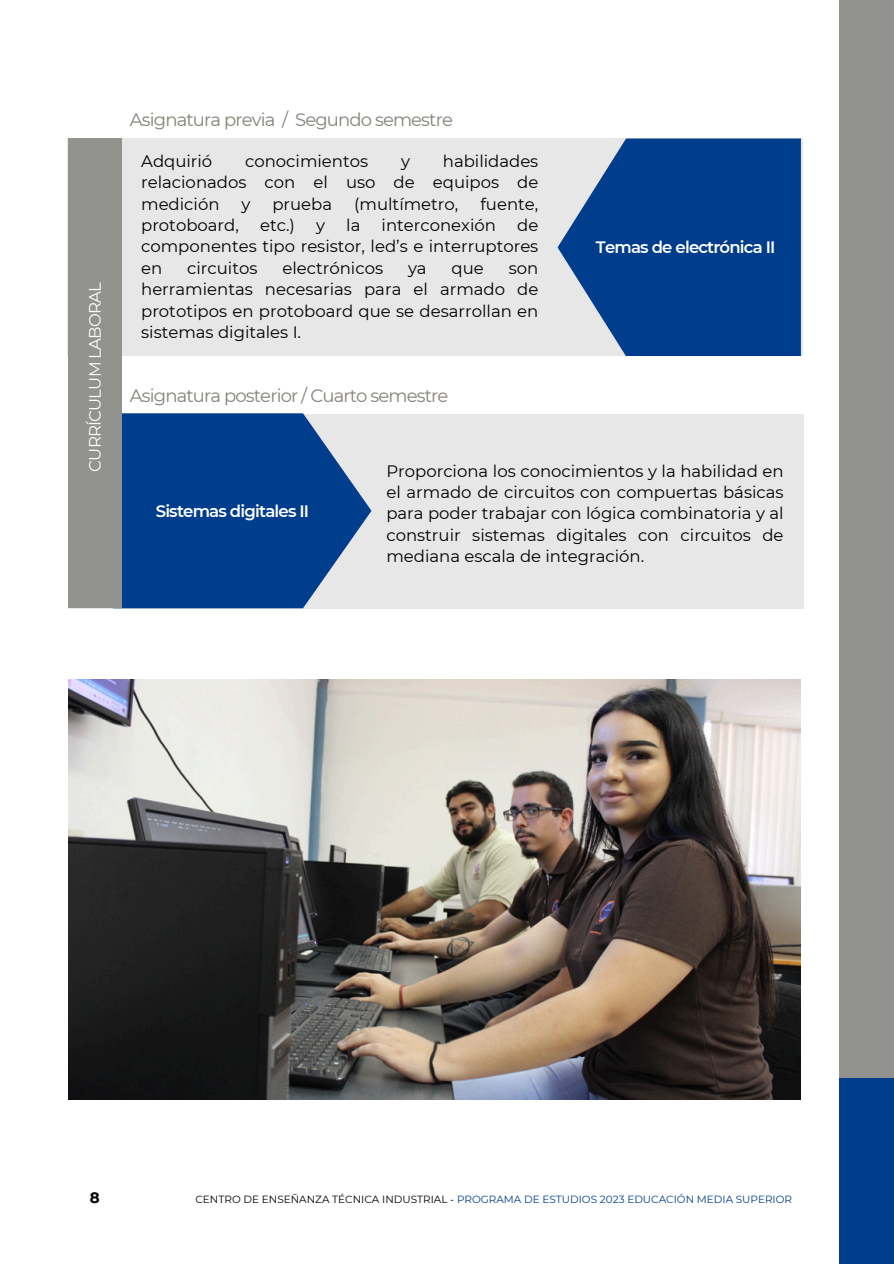
<style>
.page{position:relative;width:894px;height:1264px;background:#fff}
.page>*{position:absolute;margin:0;border:0;box-sizing:border-box;transform-origin:0 0}
.t1{font:18px "Montserrat";letter-spacing:-.05em;color:#85817a}
.t2{font:16.5px/21.3px "Montserrat";color:#000;text-align:justify}
.t3{font:600 16.5px "Montserrat";letter-spacing:-.05em;color:#fff}
.t4{font:16.5px "Montserrat";letter-spacing:-.05em;color:#fff}
.t5{font:700 15px "Montserrat";color:#000}
.t6{font:10.5px "Montserrat";color:#013d8d}
.s1{color:#000}
</style>
<div class="page">
<div style="left:838px;top:0;width:55px;height:1082px;background:#92928e"></div>
<div style="left:838px;top:1078px;width:55px;height:185px;background:#013d8d"></div>
<div style="left:67px;top:138px;width:735px;height:218px;background:#e8e7e7"></div>
<div style="left:69px;top:414px;width:734px;height:194px;background:#e8e7e7"></div>
<svg style="left:122px;top:413px;width:249px;height:195px;background:#1f5399"></svg>
<div style="left:69px;top:138px;width:53px;height:470px;background:#92928e"></div>
<svg style="left:557px;top:138px;width:243px;height:218px;background:#22559a"></svg>
<img style="left:69px;top:679px;width:731px;height:420px">
<p class="t1" style="left:130px;top:108px;width:324px">Asignatura previa / Segundo semestre</p>
<h3 class="t4" style="left:85px;top:472px;width:191px;rotate:-90deg">CURRÍCULUM LABORAL</h3>
<h3 class="t2" style="left:141px;top:150px;width:73px">Adquirió</h3>
<h3 class="t2" style="left:245px;top:150px;width:124px">conocimientos</h3>
<h3 class="t2" style="left:401px;top:150px;width:10px">y</h3>
<h3 class="t2" style="left:141px;top:150px;width:398px;text-indent:301px">habilidades relacionados con el uso de equipos de medición</h3>
<h3 class="t2" style="left:241px;top:193px;width:10px">y</h3>
<h3 class="t2" style="left:272px;top:193px;width:61px">prueba</h3>
<h3 class="t2" style="left:354px;top:193px;width:106px">(multímetro,</h3>
<h3 class="t2" style="left:480px;top:193px;width:59px">fuente,</h3>
<h3 class="t2" style="left:141px;top:214px;width:398px;text-indent:376px">de componentes tipo resistor, led’s e interruptores en</h3>
<h3 class="t2" style="left:141px;top:214px;width:99px">protoboard,</h3>
<h3 class="t2" style="left:260px;top:214px;width:36px">etc.)</h3>
<h3 class="t2" style="left:316px;top:214px;width:10px">y</h3>
<h3 class="t2" style="left:346px;top:214px;width:16px">la</h3>
<h3 class="t2" style="left:381px;top:214px;width:116px">interconexión</h3>
<h3 class="t2" style="left:187px;top:257px;width:72px">circuitos</h3>
<h3 class="t2" style="left:282px;top:257px;width:102px">electrónicos</h3>
<h3 class="t2" style="left:408px;top:257px;width:20px">ya</h3>
<h3 class="t2" style="left:451px;top:257px;width:34px">que</h3>
<h3 class="t2" style="left:141px;top:257px;width:398px;text-indent:367px">son herramientas necesarias para el armado de prototipos en protoboard que se desarrollan en sistemas digitales I.</h3>
<p class="t1" style="left:130px;top:385px;width:320px">Asignatura posterior / Cuarto semestre</p>
<h2 class="t3" style="left:595px;top:237px;width:181px">Temas de electrónica II</h2>
<p class="t3" style="left:156px;top:501px;width:155px">Sistemas digitales II</p>
<h1 class="t2" style="left:386px;top:460px;width:398px">Proporciona los conocimientos y la habilidad en el armado de circuitos con compuertas básicas para poder trabajar con lógica combinatoria y al construir sistemas digitales con circuitos de mediana escala de integración.</h1>
<h2 class="t5" style="left:90px;top:1187px;width:11px">8</h2>
<h3 class="t6" style="left:195px;top:1193px;width:598px"><span class="s1">CENTRO DE ENSEÑANZA TÉCNICA INDUSTRIAL -</span> PROGRAMA DE ESTUDIOS 2023 EDUCACIÓN MEDIA SUPERIOR</h3>
</div>
